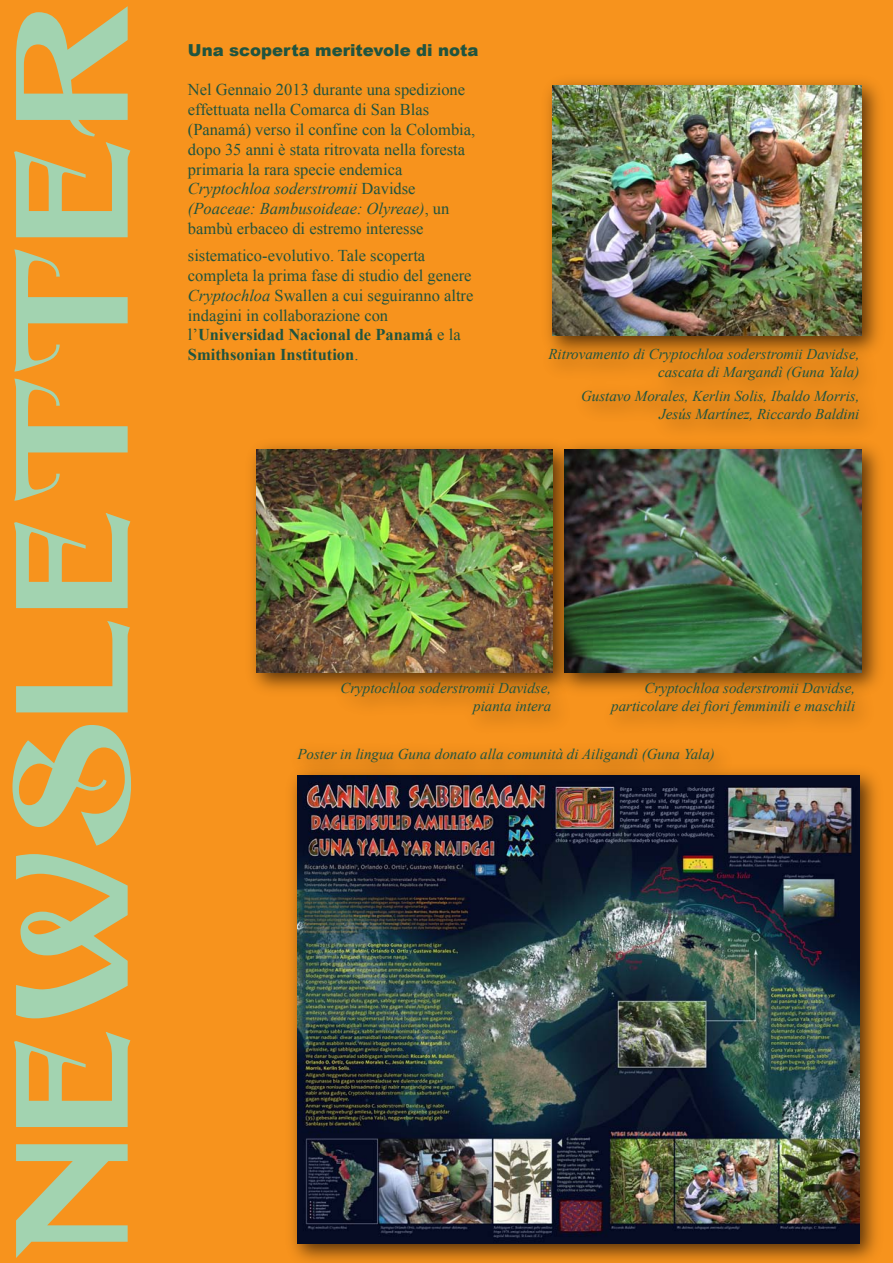
<style>
.page{position:relative;width:893px;height:1263px;background:#f7931d}
.page>*{position:absolute;margin:0;border:0;box-sizing:border-box;transform-origin:0 0}
.t1{font:142.5px "Sesame";color:#a2d3b0}
.t2{font:16.5px/19.8px "Times New Roman";color:#20543f}
.t3{font:900 16.5px "Arial";color:#20543f}
.t4{font:italic 15px/18px "Times New Roman";color:#20543f;text-align:right}
.s1{font-style:italic}
.s2{font-weight:700}
</style>
<div class="page">
<img style="left:547px;top:80px;width:333px;height:250px">
<img style="left:553px;top:85px;width:308px;height:245px">
<img style="left:291px;top:770px;width:587px;height:492px">
<img style="left:297px;top:775px;width:562px;height:468px">
<img style="left:581px;top:453px;width:299px;height:238px">
<img style="left:581px;top:453px;width:280px;height:219px">
<img style="left:251px;top:444px;width:330px;height:247px">
<img style="left:256px;top:450px;width:297px;height:222px">
<img style="left:532px;top:330px;width:347px;height:123px">
<img style="left:324px;top:665px;width:256px;height:58px">
<img style="left:291px;top:752px;width:453px;height:41px">
<img style="left:593px;top:665px;width:287px;height:59px">
<p class="t1" style="left:-26px;top:1256px;width:1255px;rotate:-90deg">NEWSLETTER</p>
<p class="t3" style="left:188px;top:38px;width:292px">Una scoperta meritevole di nota</p>
<p class="t2" style="left:188px;top:80px;width:289px">Nel Gennaio 2013 durante una spedizione effettuata nella Comarca di San Blas (Panamá) verso il confine con la Colombia, dopo 35 anni è stata ritrovata nella foresta primaria la rara specie endemica <span class="s1">Cryptochloa soderstromii</span> Davidse <span class="s1">(Poaceae: Bambusoideae: Olyreae)</span>, un bambù erbaceo di estremo interesse</p>
<p class="t2" style="left:188px;top:245px;width:287px">sistematico-evolutivo. Tale scoperta completa la prima fase di studio del genere <span class="s1">Cryptochloa</span> Swallen a cui seguiranno altre indagini in collaborazione con l’<span class="s2">Universidad Nacional de Panamá</span> e la <span class="s2">Smithsonian Institution</span>.</p>
<p class="t4" style="left:548px;top:344px;width:312px">Ritrovamento di Cryptochloa soderstromii Davidse, cascata di Margandì (Guna Yala)</p>
<p class="t4" style="left:581px;top:386px;width:280px">Gustavo Morales, Kerlin Solis, Ibaldo Morris,<br>Jesús Martínez, Riccardo Baldini</p>
<p class="t4" style="left:340px;top:679px;width:212px">Cryptochloa soderstromii Davidse, pianta intera</p>
<p class="t4" style="left:297px;top:745px;width:419px">Poster in lingua Guna donato alla comunità di Ailigandì (Guna Yala)</p>
<p class="t4" style="left:611px;top:679px;width:246px">Cryptochloa soderstromii Davidse, particolare dei fiori femminili e maschili</p>
</div>
